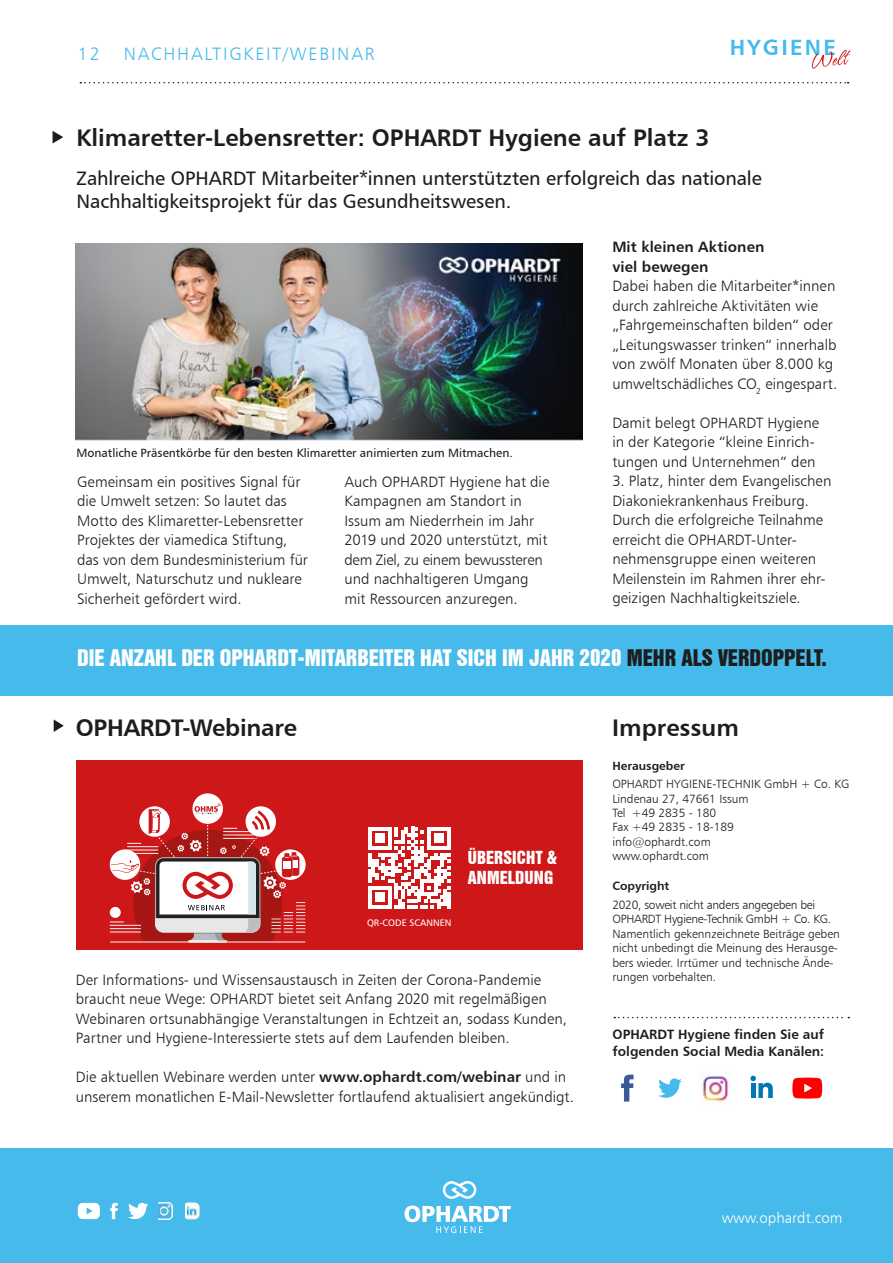
<style>
.page{position:relative;width:893px;height:1263px;background:#fff}
.page>*{position:absolute;margin:0;border:0;box-sizing:border-box;transform-origin:0 0}
.t1{font:24px "Humanist 777 BT Bold B";color:#1d1d1b}
.t2{font:22.05px "Humanist 777 BT Bold B";letter-spacing:.1em;color:#45baeb}
.t3{font:21px "Swiss 921 BT Regular A";color:#fff}
.t4{font:19.5px/23.4px "Humanist 777 BT Roman B";letter-spacing:-.005em;color:#1d1d1b}
.t5{font:18px "Humanist 777 BT Light B";letter-spacing:.1em;color:#45baeb}
.t6{font:16.5px/19.8px "Swiss 921 BT Regular A";letter-spacing:.01em;color:#fff}
.t7{font:15px/19.5px "Humanist 777 BT Light B";color:#1d1d1b}
.t8{font:15px "Humanist 777 BT Light B";color:#fff}
.t9{font:15px/19.5px "Humanist 777 BT Bold B";letter-spacing:.01em;color:#1d1d1b}
.t10{font:13.5px/16.2px "Humanist 777 BT Bold B";color:#1d1d1b}
.t11{font:12px/14.4px "Humanist 777 BT Light B";color:#1d1d1b}
.t12{font:12px "Humanist 777 BT Roman B";color:#1d1d1b}
.t13{font:12px "Humanist 777 BT Bold B";color:#1d1d1b}
.t14{font:9.45px "Humanist 777 BT Roman B";color:#fff}
.s1{color:#1d1d1b}
.s2{font-family:"Humanist 777 BT Bold B"}
</style>
<div class="page">
<svg style="left:811px;top:50px;width:39px;height:19px"></svg>
<svg style="left:80px;top:82px;width:769px;height:1px"></svg>
<svg style="left:53px;top:131px;width:10px;height:13px"></svg>
<img style="left:76px;top:244px;width:507px;height:196px">
<svg style="left:54px;top:719px;width:10px;height:13px"></svg>
<svg style="left:614px;top:1017px;width:235px;height:1px"></svg>
<div style="left:77px;top:760px;width:506px;height:190px;background:#cd1719"></div>
<div style="left:192px;top:793px;width:31px;height:31px;background:#fff;border-radius:50%"></div>
<svg style="left:110px;top:803px;width:195px;height:139px"></svg>
<svg style="left:368px;top:827px;width:82px;height:82px"></svg>
<svg style="left:658px;top:1078px;width:24px;height:20px"></svg>
<svg style="left:621px;top:1075px;width:13px;height:26px"></svg>
<svg style="left:750px;top:1076px;width:23px;height:22px"></svg>
<svg style="left:792px;top:1077px;width:30px;height:21px"></svg>
<img style="left:698px;top:1071px;width:31px;height:31px">
<div style="left:0;top:1148px;width:893px;height:115px;background:#45baeb"></div>
<svg style="left:425px;top:1181px;width:51px;height:18px"></svg>
<svg style="left:387px;top:1205px;width:124px;height:28px"></svg>
<svg style="left:77px;top:1203px;width:23px;height:16px"></svg>
<svg style="left:126px;top:1203px;width:22px;height:17px"></svg>
<svg style="left:108px;top:1203px;width:10px;height:16px"></svg>
<img style="left:158px;top:1203px;width:15px;height:16px">
<img style="left:186px;top:1203px;width:14px;height:16px">
<div style="left:0;top:625px;width:893px;height:71px;background:#45baeb"></div>
<p class="t5" style="left:78px;top:42px;width:23px">12</p>
<p class="t5" style="left:124px;top:42px;width:252px">NACHHALTIGKEIT/WEBINAR</p>
<h2 class="t2" style="left:730px;top:34px;width:108px">HYGIENE</h2>
<h1 class="t1" style="left:76px;top:122px;width:635px">Klimaretter-Lebensretter: OPHARDT Hygiene auf Platz 3</h1>
<h3 class="t4" style="left:77px;top:166px;width:687px">Zahlreiche OPHARDT Mitarbeiter*innen unterstützten erfolgreich das nationale<br>Nachhaltigkeitsprojekt für das Gesundheitswesen.</h3>
<p class="t12" style="left:77px;top:446px;width:438px">Monatliche Präsentkörbe für den besten Klimaretter animierten zum Mitmachen.</p>
<p class="t7" style="left:77px;top:472px;width:232px">Gemeinsam ein positives Signal für die Umwelt setzen: So lautet das Motto des Klimaretter-Lebensretter Projektes der viamedica Stiftung, das von dem Bundesministerium für Umwelt, Naturschutz und nukleare Sicherheit gefördert wird.</p>
<p class="t7" style="left:344px;top:472px;width:206px">Auch OPHARDT Hygiene hat die<br>Kampagnen am Standort in<br>Issum am Niederrhein im Jahr<br>2019 und 2020 unterstützt, mit dem Ziel, zu einem bewussteren und nachhaltigeren Umgang mit Ressourcen anzuregen.</p>
<p class="t9" style="left:612px;top:237px;width:154px">Mit kleinen Aktionen viel bewegen</p>
<p class="t7" style="left:612px;top:276px;width:226px">Dabei haben die Mitarbeiter*innen durch zahlreiche Aktivitäten wie „Fahrgemeinschaften bilden“ oder „Leitungswasser trinken“ innerhalb von zwölf Monaten über 8.000 kg umweltschädliches CO<sub>2</sub> eingespart.</p>
<p class="t7" style="left:612px;top:412px;width:208px">Damit belegt OPHARDT Hygiene in der Kategorie “kleine Einrich&shy;tungen und Unternehmen” den</p>
<p class="t7" style="left:612px;top:471px;width:221px">3. Platz, hinter dem Evangelischen<br>Diakoniekrankenhaus Freiburg.<br>Durch die erfolgreiche Teilnahme erreicht die OPHARDT-Unter&shy;nehmensgruppe einen weiteren<br>Meilenstein im Rahmen ihrer ehr&shy;geizigen Nachhaltigkeitsziele.</p>
<h3 class="t3" style="left:77px;top:644px;width:751px">DIE ANZAHL DER OPHARDT-MITARBEITER HAT SICH IM JAHR 2020 <span class="s1">MEHR ALS VERDOPPELT.</span></h3>
<h1 class="t1" style="left:76px;top:712px;width:223px">OPHARDT-Webinare</h1>
<h1 class="t1" style="left:612px;top:712px;width:128px">Impressum</h1>
<p class="t14" style="left:367px;top:916px;width:86px">QR-CODE SCANNEN</p>
<p class="t6" style="left:468px;top:848px;width:90px">ÜBERSICHT &amp;<br>ANMELDUNG</p>
<p class="t7" style="left:76px;top:969px;width:492px">Der Informations- und Wissensaustausch in Zeiten der Corona-Pandemie braucht neue Wege: OPHARDT bietet seit Anfang 2020 mit regelmäßigen Webinaren ortsunabhängige Veranstaltungen in Echtzeit an, sodass Kunden, Partner und Hygiene-Interessierte stets auf dem Laufenden bleiben.</p>
<p class="t7" style="left:76px;top:1067px;width:500px">Die aktuellen Webinare werden unter <span class="s2">www.ophardt.com/webinar</span> und in unserem monatlichen E-Mail-Newsletter fortlaufend aktualisiert angekündigt.</p>
<p class="t13" style="left:612px;top:758px;width:74px">Herausgeber</p>
<p class="t11" style="left:612px;top:777px;width:239px">OPHARDT HYGIENE-TECHNIK GmbH + Co. KG<br>Lindenau 27, 47661 Issum<br>Tel +49 2835 - 180<br>Fax +49 2835 - 18-189<br>info@ophardt.com<br>www.ophardt.com</p>
<p class="t13" style="left:612px;top:878px;width:59px">Copyright</p>
<p class="t11" style="left:612px;top:897px;width:229px">2020, soweit nicht anders angegeben bei OPHARDT Hygiene-Technik GmbH + Co. KG.<br>Namentlich gekennzeichnete Beiträge geben nicht unbedingt die Meinung des Herausge&shy;bers wieder. Irrtümer und technische Ände&shy;rungen vorbehalten.</p>
<p class="t10" style="left:613px;top:1026px;width:213px">OPHARDT Hygiene finden Sie auf folgenden Social Media Kanälen:</p>
<p class="t8" style="left:722px;top:1208px;width:122px">www.ophardt.com</p>
<p class="t8" style="left:728px;top:1208px;width:122px">www.ophardt.com</p>
</div>
